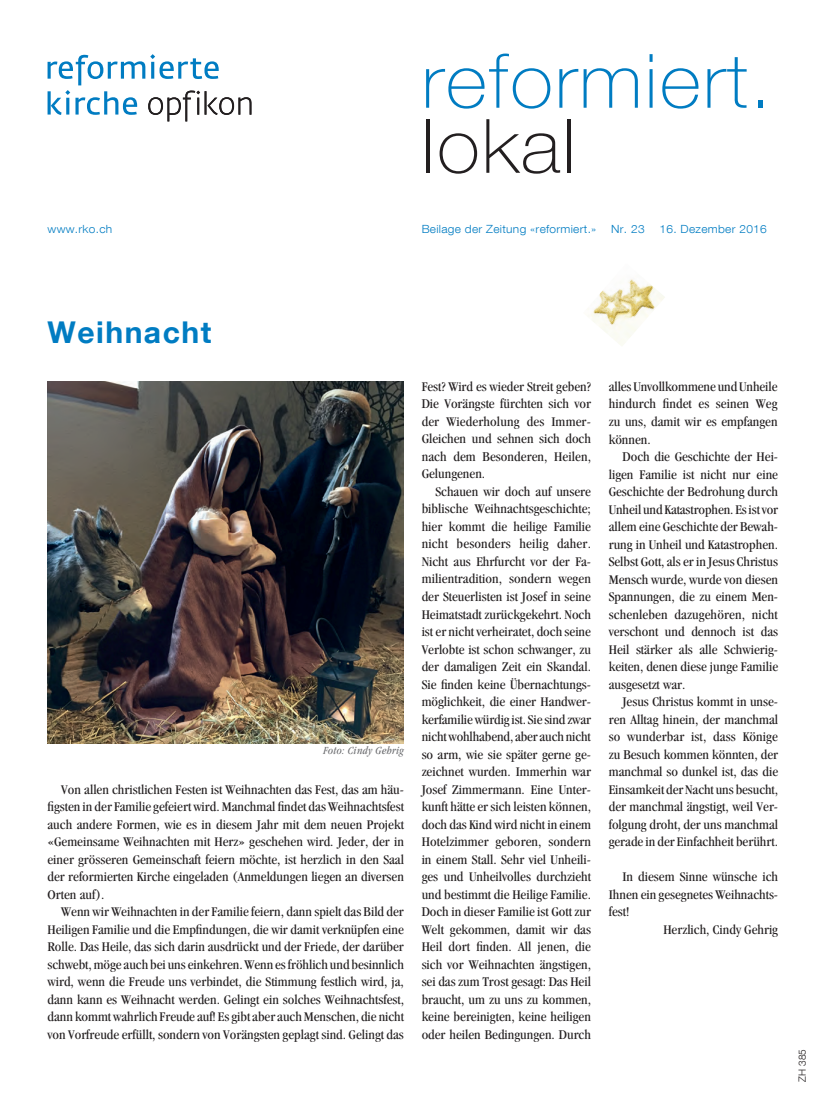
<style>
.page{position:relative;width:815px;height:1109px;background:#fff}
.page>*{position:absolute;margin:0;border:0;box-sizing:border-box;transform-origin:0 0}
.t1{font:100 75px "Helvetica Neue LT Com";letter-spacing:.025em;color:#007cc2;scale:1.06 1}
.t2{font:100 75px "Helvetica Neue LT Com";letter-spacing:.025em;color:#231f20;scale:1.06 1}
.Headline{font:700 30px "Helvetica Neue LT Com";letter-spacing:.05em;color:#007cc2}
.Fliesstext{font:condensed 13.75px/17.5px "Garamond";color:#231f20;text-align:justify;scale:1.08 1}
.t3{font:300 11.25px "Helvetica Neue LT Com";letter-spacing:.025em;color:#007cc2;scale:1.06 1}
.Bildlegenden{font:italic condensed 11.25px "Garamond";letter-spacing:.025em;color:#6c6d70}
.Impressum{font:300 10px "Helvetica Neue LT Com";color:#231f20}
</style>
<div class="page">
<svg style="left:48px;top:54px;width:203px;height:67px"></svg>
<img style="left:48px;top:381px;width:356px;height:362px">
<img style="left:590px;top:279px;width:75px;height:67px">
<p class="t1" style="left:421px;top:36px;width:332px">reformiert.</p>
<p class="t2" style="left:421px;top:102px;width:147px">lokal</p>
<p class="t3" style="left:48px;top:222px;width:63px">www.rko.ch</p>
<p class="t3" style="left:421px;top:222px;width:166px">Beilage der Zeitung «reformiert.»</p>
<p class="t3" style="left:611px;top:222px;width:33px">Nr. 23</p>
<p class="t3" style="left:659px;top:222px;width:103px">16. Dezember 2016</p>
<p class="Headline" style="left:48px;top:314px;width:165px">Weihnacht</p>
<p class="Bildlegenden" style="left:323px;top:744px;width:82px">Foto: Cindy Gehrig</p>
<p class="Fliesstext" style="left:48px;top:780px;width:331px;text-indent:14px">Von allen christlichen Festen ist Weihnachten das Fest, das am häu&shy;figsten in der Familie gefeiert wird. Manchmal findet das Weihnachtsfest auch andere Formen, wie es in diesem Jahr mit dem neuen Projekt «Gemeinsame Weihnachten mit Herz» geschehen wird. Jeder, der in einer grösseren Gemeinschaft feiern möchte, ist herzlich in den Saal der reformierten Kirche eingeladen (Anmeldungen liegen an diversen Orten auf).</p>
<p class="Fliesstext" style="left:48px;top:902px;width:331px;text-indent:14px">Wenn wir Weihnachten in der Familie feiern, dann spielt das Bild der Heiligen Familie und die Empfindungen, die wir damit verknüpfen eine Rolle. Das Heile, das sich darin ausdrückt und der Friede, der darüber schwebt, möge auch bei uns einkehren. Wenn es fröhlich und besinnlich wird, wenn die Freude uns verbindet, die Stimmung festlich wird, ja, dann kann es Weihnacht werden. Gelingt ein solches Weihnachtsfest, dann kommt wahrlich Freude auf! Es gibt aber auch Menschen, die nicht von Vorfreude erfüllt, sondern von Vorängsten geplagt sind. Gelingt das</p>
<p class="Fliesstext" style="left:421px;top:377px;width:158px">Fest? Wird es wieder Streit geben?<br>Die Vorängste fürchten sich vor der Wiederholung des Immer-Gleichen und sehnen sich doch nach dem Besonderen, Heilen, Gelungenen.</p>
<p class="Fliesstext" style="left:421px;top:482px;width:158px;text-indent:14px">Schauen wir doch auf unsere biblische Weihnachtsgeschichte; hier kommt die heilige Familie nicht besonders heilig daher.<br>Nicht aus Ehrfurcht vor der Fa&shy;milientradition, sondern wegen der Steuerlisten ist Josef in seine Heimatstadt zurückgekehrt. Noch ist er nicht verheiratet, doch seine Verlobte ist schon schwanger, zu der damaligen Zeit ein Skandal.<br>Sie finden keine Übernachtungs&shy;möglichkeit, die einer Handwer&shy;kerfamilie würdig ist. Sie sind zwar nicht wohlhabend, aber auch nicht so arm, wie sie später gerne ge&shy;zeichnet wurden. Immerhin war Josef Zimmermann. Eine Unter&shy;kunft hätte er sich leisten können, doch das Kind wird nicht in einem Hotelzimmer geboren, sondern in einem Stall. Sehr viel Unheili&shy;ges und Unheilvolles durchzieht und bestimmt die Heilige Familie.<br>Doch in dieser Familie ist Gott zur Welt gekommen, damit wir das Heil dort finden. All jenen, die sich vor Weihnachten ängstigen, sei das zum Trost gesagt: Das Heil braucht, um zu uns zu kommen, keine bereinigten, keine heiligen oder heilen Bedingungen. Durch</p>
<p class="Fliesstext" style="left:608px;top:378px;width:158px">alles Unvollkommene und Unheile hindurch findet es seinen Weg zu uns, damit wir es empfangen können.</p>
<p class="Fliesstext" style="left:608px;top:448px;width:158px;text-indent:14px">Doch die Geschichte der Hei&shy;ligen Familie ist nicht nur eine Geschichte der Bedrohung durch Unheil und Katastrophen. Es ist vor allem eine Geschichte der Bewah&shy;rung in Unheil und Katastrophen.<br>Selbst Gott, als er in Jesus Christus Mensch wurde, wurde von diesen Spannungen, die zu einem Men&shy;schenleben dazugehören, nicht verschont und dennoch ist das Heil stärker als alle Schwierig&shy;keiten, denen diese junge Familie ausgesetzt war.</p>
<p class="Fliesstext" style="left:608px;top:693px;width:158px;text-indent:14px">Jesus Christus kommt in unse&shy;ren Alltag hinein, der manchmal so wunderbar ist, dass Könige zu Besuch kommen könnten, der manchmal so dunkel ist, das die Einsamkeit der Nacht uns besucht, der manchmal ängstigt, weil Ver&shy;folgung droht, der uns manchmal gerade in der Einfachheit berührt.</p>
<p class="Fliesstext" style="left:608px;top:868px;width:158px;text-indent:14px">In diesem Sinne wünsche ich Ihnen ein gesegnetes Weihnachts&shy;fest!</p>
<p class="Fliesstext" style="left:663px;top:920px;width:108px">Herzlich, Cindy Gehrig</p>
<p class="Impressum" style="left:796px;top:1081px;width:34px;rotate:-90deg">ZH 385</p>
</div>
